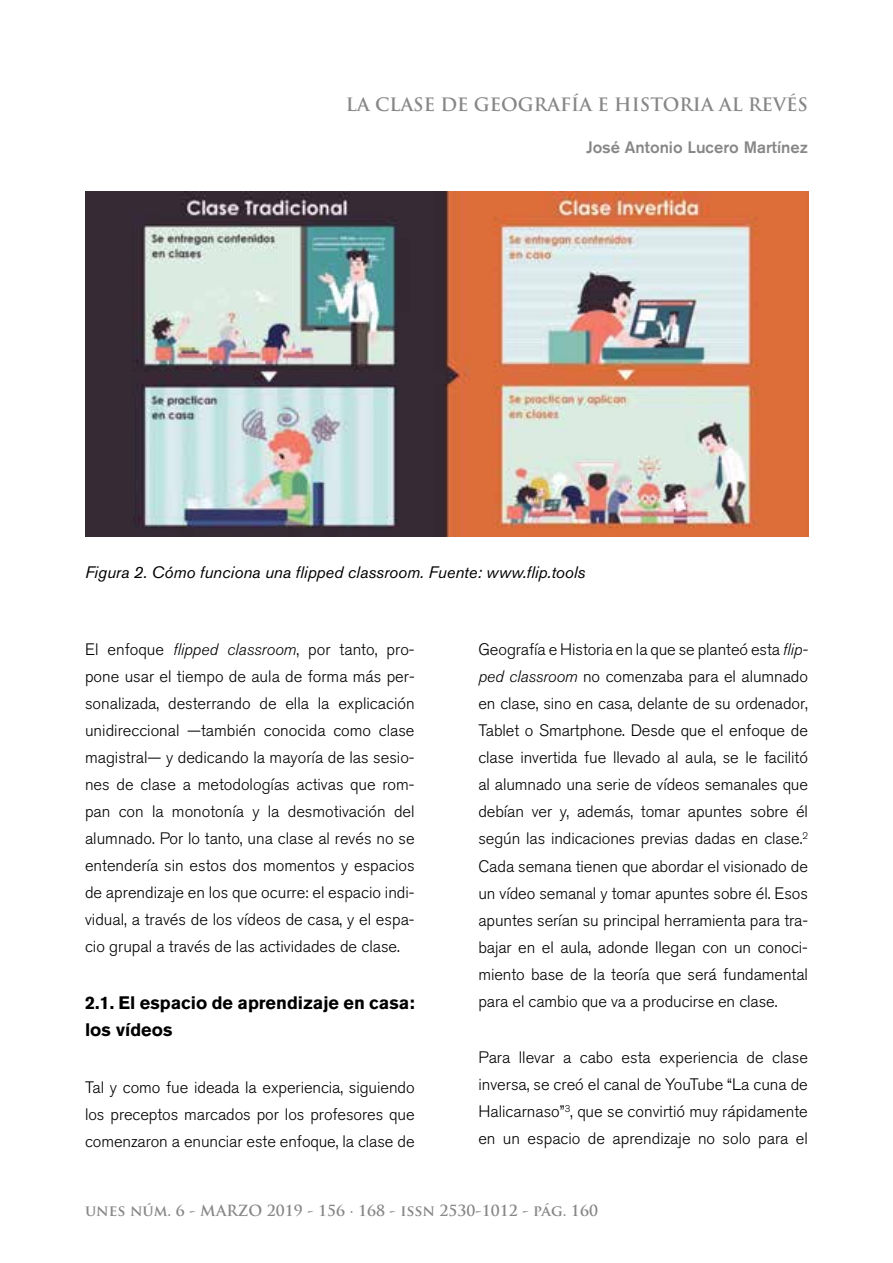
<style>
.page{position:relative;width:893px;height:1263px;background:#fff}
.page>*{position:absolute;margin:0;border:0;box-sizing:border-box;transform-origin:0 0}
.t1{font:700 18px/27px "Akzidenz Grotesk BQ";color:#000}
.t2{font:700 18px "Trajan Pro";color:#878787}
.t3{font:300 16.5px/27px "Akzidenz Grotesk BQ";letter-spacing:-.005em;color:#000;text-align:justify}
.t4{font:italic 16.5px "Akzidenz Grotesk BQ";color:#000}
.t5{font:500 16.5px "Akzidenz Grotesk BQ";color:#878787}
.t6{font:700 15px "Trajan Pro";color:#878787}
.s1{font-style:italic}
</style>
<div class="page">
<img style="left:85px;top:191px;width:723px;height:345px">
<p class="t2" style="left:346px;top:93px;width:56px">LA CLASE</p>
<p class="t2" style="left:440px;top:93px;width:64px">DE GEOGRAFÍA</p>
<p class="t2" style="left:597px;top:93px;width:47px">E HISTORIA</p>
<p class="t2" style="left:719px;top:93px;width:42px">AL REVÉS</p>
<p class="t5" style="left:586px;top:137px;width:223px">José Antonio Lucero Martínez</p>
<p class="t4" style="left:85px;top:562px;width:502px">Figura 2. Cómo funciona una flipped classroom. Fuente: www.flip.tools</p>
<p class="t3" style="left:85px;top:637px;width:331px">El enfoque <span class="s1">flipped classroom</span>, por tanto, pro&shy;pone usar el tiempo de aula de forma más per&shy;sonalizada, desterrando de ella la explicación unidireccional —también conocida como clase magistral— y dedicando la mayoría de las sesio&shy;nes de clase a metodologías activas que rom&shy;pan con la monotonía y la desmotivación del alumnado. Por lo tanto, una clase al revés no se entendería sin estos dos momentos y espacios de aprendizaje en los que ocurre: el espacio indi&shy;vidual, a través de los vídeos de casa, y el espa&shy;cio grupal a través de las actividades de clase.</p>
<p class="t1" style="left:85px;top:989px;width:331px">2.1. El espacio de aprendizaje en casa: los vídeos</p>
<p class="t3" style="left:85px;top:1074px;width:331px">Tal y como fue ideada la experiencia, siguiendo los preceptos marcados por los profesores que comenzaron a enunciar este enfoque, la clase de</p>
<p class="t3" style="left:478px;top:637px;width:331px">Geografía e Historia en la que se planteó esta <span class="s1">flip&shy;ped classroom</span> no comenzaba para el alumnado en clase, sino en casa, delante de su ordenador, Tablet o Smartphone. Desde que el enfoque de clase invertida fue llevado al aula, se le facilitó al alumnado una serie de vídeos semanales que debían ver y, además, tomar apuntes sobre él según las indicaciones previas dadas en clase.<sup>2<br></sup>Cada semana tienen que abordar el visionado de un vídeo semanal y tomar apuntes sobre él. Esos apuntes serían su principal herramienta para tra&shy;bajar en el aula, adonde llegan con un conoci&shy;miento base de la teoría que será fundamental para el cambio que va a producirse en clase.</p>
<p class="t3" style="left:478px;top:1044px;width:331px">Para llevar a cabo esta experiencia de clase inversa, se creó el canal de YouTube “La cuna de Halicarnaso”<sup>3</sup>, que se convirtió muy rápidamente en un espacio de aprendizaje no solo para el</p>
<p class="t6" style="left:85px;top:1201px;width:514px">UNES NÚM. 6 - MARZO 2019 - 156 · 168 - ISSN 2530-1012 - PÁG. 160</p>
</div>
